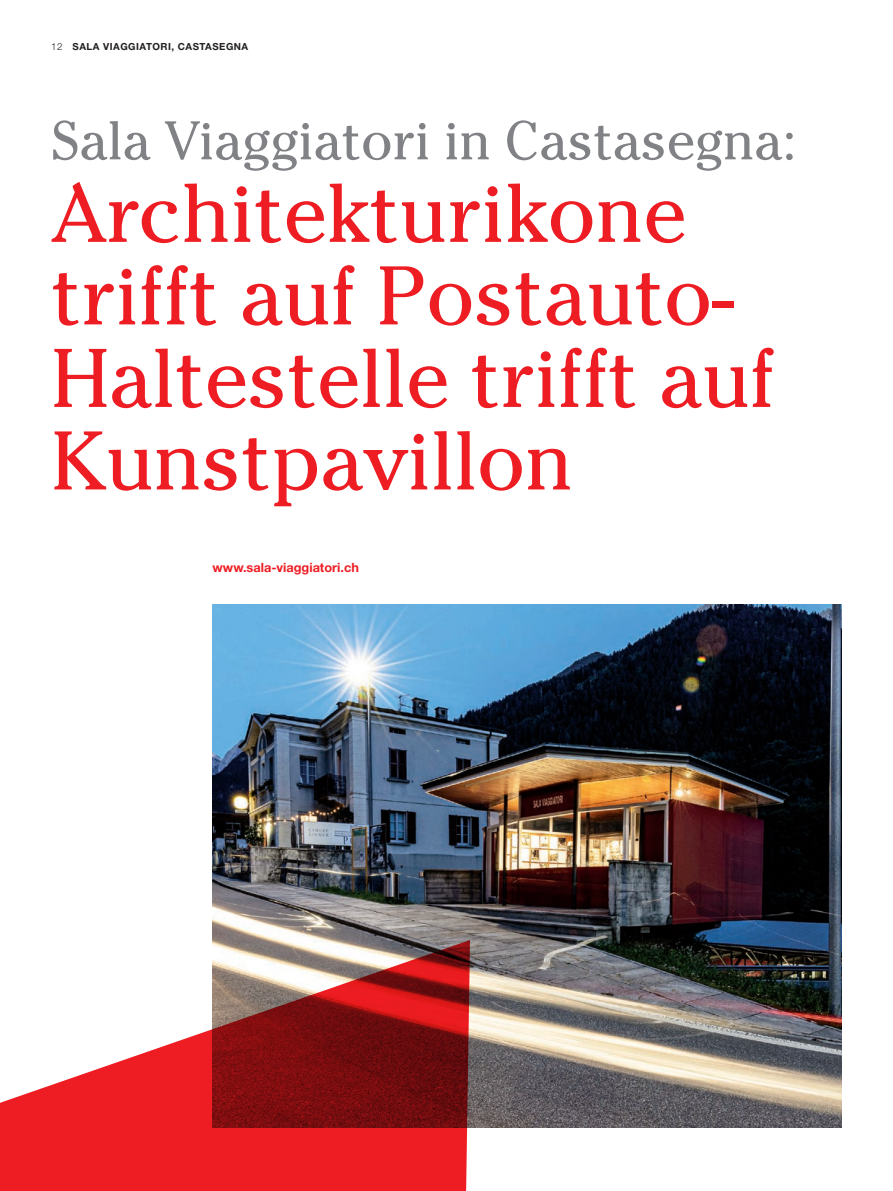
<style>
.page{position:relative;width:893px;height:1191px;background:#fff}
.page>*{position:absolute;margin:0;border:0;box-sizing:border-box;transform-origin:0 0}
.t1{font:82.5px/82.5px "Cheltenham Std";color:#ee1d23}
.t2{font:54px "Cheltenham Std";color:#808285}
.t3{font:700 12.75px "Helvetica Neue LT Std";color:#ee1d23}
.t4{font:700 9.75px "Helvetica Neue LT Std";letter-spacing:.05em;color:#231f20}
.s1{font-weight:300}
</style>
<div class="page">
<img style="left:213px;top:604px;width:629px;height:523px">
<svg style="left:0;top:940px;width:470px;height:251px"></svg>
<p class="t4" style="left:51px;top:40px;width:199px"><span class="s1">12</span> SALA VIAGGIATORI, CASTASEGNA</p>
<p class="t2" style="left:51px;top:109px;width:746px">Sala Viaggiatori in Castasegna:</p>
<p class="t1" style="left:51px;top:172px;width:725px">Architekturikone trifft auf Postauto-<br>Haltestelle trifft auf<br>Kunstpavillon</p>
<p class="t3" style="left:213px;top:559px;width:148px">www.sala-viaggiatori.ch</p>
</div>
